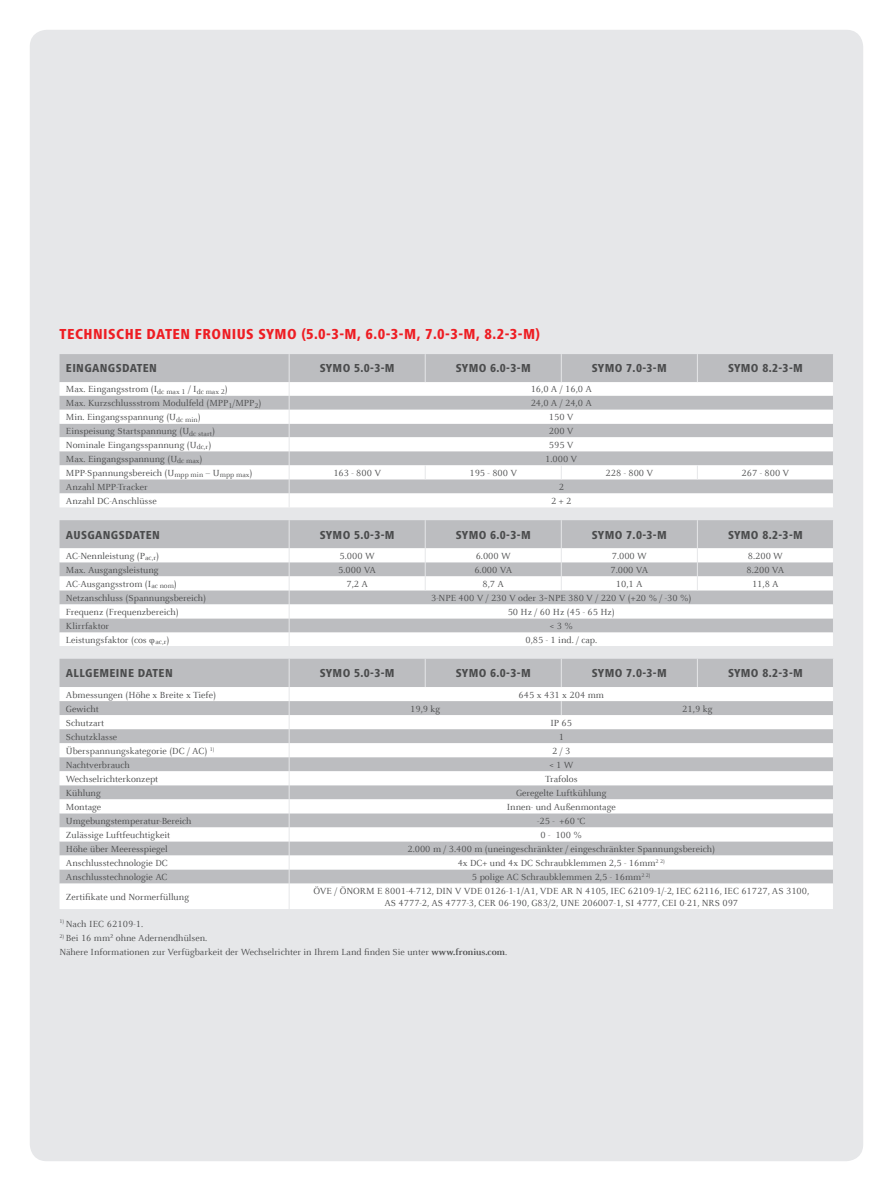
<style>
.page{position:relative;width:893px;height:1191px;background:#fff}
.page>*{position:absolute;margin:0;border:0;box-sizing:border-box;transform-origin:0 0}
.t1{font:800 condensed 15px "Frutiger Next LTW1 G";letter-spacing:.03em;color:#ee1d23}
.t2{font:800 condensed 12px "Frutiger Next LTW1 G";letter-spacing:.03em;color:#4b4c4d}
.t3{font:9.75px/12px "Celeste Offc Pro";color:#4b4c4d;text-align:center}
.s1{font-weight:700}
</style>
<div class="page">
<div style="left:30px;top:30px;width:833px;height:1131px;background:#e6e7e9;border-radius:17px"></div>
<div style="left:60px;top:354px;width:773px;height:28px;background:#bcbdc0"></div>
<svg style="left:60px;top:382px;width:773px;height:125px;background:#e1e2e3"></svg>
<svg style="left:425px;top:354px;width:1px;height:28px"></svg>
<svg style="left:561px;top:354px;width:1px;height:28px"></svg>
<svg style="left:697px;top:354px;width:1px;height:28px"></svg>
<svg style="left:425px;top:465px;width:1px;height:14px"></svg>
<svg style="left:561px;top:465px;width:1px;height:14px"></svg>
<svg style="left:289px;top:354px;width:1px;height:153px"></svg>
<svg style="left:697px;top:465px;width:1px;height:14px"></svg>
<div style="left:60px;top:520px;width:773px;height:28px;background:#bcbdc0"></div>
<svg style="left:60px;top:548px;width:773px;height:98px;background:#e2e3e4"></svg>
<svg style="left:425px;top:520px;width:1px;height:70px"></svg>
<svg style="left:561px;top:520px;width:1px;height:70px"></svg>
<svg style="left:697px;top:520px;width:1px;height:70px"></svg>
<svg style="left:289px;top:520px;width:1px;height:126px"></svg>
<div style="left:60px;top:659px;width:773px;height:28px;background:#bcbdc0"></div>
<svg style="left:60px;top:687px;width:773px;height:222px;background:#e1e2e3"></svg>
<svg style="left:425px;top:659px;width:1px;height:28px"></svg>
<svg style="left:561px;top:659px;width:1px;height:28px"></svg>
<svg style="left:697px;top:659px;width:1px;height:28px"></svg>
<svg style="left:561px;top:701px;width:1px;height:14px"></svg>
<svg style="left:289px;top:659px;width:1px;height:250px"></svg>
<h1 class="t1" style="left:60px;top:326px;width:482px">TECHNISCHE DATEN FRONIUS SYMO (5.0-3-M, 6.0-3-M, 7.0-3-M, 8.2-3-M)</h1>
<p class="t2" style="left:66px;top:361px;width:93px">EINGANGSDATEN</p>
<p class="t2" style="left:320px;top:361px;width:76px">SYMO 5.0-3-M</p>
<p class="t2" style="left:456px;top:361px;width:76px">SYMO 6.0-3-M</p>
<p class="t2" style="left:592px;top:361px;width:76px">SYMO 7.0-3-M</p>
<p class="t2" style="left:728px;top:361px;width:76px">SYMO 8.2-3-M</p>
<p class="t3" style="left:66px;top:383px;width:164px">Max. Eingangsstrom (I<sub>dc</sub> <sub>max</sub> <sub>1</sub> / I<sub>dc</sub> <sub>max</sub> <sub>2</sub>)</p>
<p class="t3" style="left:531px;top:383px;width:63px">16,0 A / 16,0 A</p>
<p class="t3" style="left:66px;top:397px;width:197px">Max. Kurzschlussstrom Modulfeld (MPP<sub>1</sub>/MPP<sub>2</sub>)</p>
<p class="t3" style="left:531px;top:397px;width:63px">24,0 A / 24,0 A</p>
<p class="t3" style="left:66px;top:411px;width:136px">Min. Eingangsspannung (U<sub>dc</sub> <sub>min</sub>)</p>
<p class="t3" style="left:549px;top:411px;width:26px">150 V</p>
<p class="t3" style="left:66px;top:425px;width:151px">Einspeisung Startspannung (U<sub>dc</sub> <sub>start</sub>)</p>
<p class="t3" style="left:549px;top:425px;width:26px">200 V</p>
<p class="t3" style="left:66px;top:438px;width:147px">Nominale Eingangsspannung (U<sub>dc,r</sub>)</p>
<p class="t3" style="left:549px;top:438px;width:26px">595 V</p>
<p class="t3" style="left:66px;top:453px;width:138px">Max. Eingangsspannung (U<sub>dc</sub> <sub>max</sub>)</p>
<p class="t3" style="left:545px;top:453px;width:34px">1.000 V</p>
<p class="t3" style="left:66px;top:467px;width:188px">MPP-Spannungsbereich (U<sub>mpp</sub> <sub>min</sub> – U<sub>mpp</sub> <sub>max</sub>)</p>
<p class="t3" style="left:333px;top:467px;width:49px">163 - 800 V</p>
<p class="t3" style="left:469px;top:467px;width:49px">195 - 800 V</p>
<p class="t3" style="left:605px;top:467px;width:49px">228 - 800 V</p>
<p class="t3" style="left:741px;top:467px;width:49px">267 - 800 V</p>
<p class="t3" style="left:66px;top:481px;width:83px">Anzahl MPP-Tracker</p>
<p class="t3" style="left:559px;top:481px;width:7px">2</p>
<p class="t3" style="left:66px;top:495px;width:92px">Anzahl DC-Anschlüsse</p>
<p class="t3" style="left:551px;top:495px;width:22px">2 + 2</p>
<p class="t2" style="left:66px;top:527px;width:96px">AUSGANGSDATEN</p>
<p class="t2" style="left:320px;top:527px;width:76px">SYMO 5.0-3-M</p>
<p class="t2" style="left:456px;top:527px;width:76px">SYMO 6.0-3-M</p>
<p class="t2" style="left:592px;top:527px;width:76px">SYMO 7.0-3-M</p>
<p class="t2" style="left:728px;top:527px;width:76px">SYMO 8.2-3-M</p>
<p class="t3" style="left:66px;top:549px;width:95px">AC-Nennleistung (P<sub>ac,r</sub>)</p>
<p class="t3" style="left:340px;top:549px;width:37px">5.000 W</p>
<p class="t3" style="left:476px;top:549px;width:37px">6.000 W</p>
<p class="t3" style="left:612px;top:549px;width:37px">7.000 W</p>
<p class="t3" style="left:748px;top:549px;width:37px">8.200 W</p>
<p class="t3" style="left:66px;top:563px;width:94px">Max. Ausgangsleistung</p>
<p class="t3" style="left:338px;top:563px;width:39px">5.000 VA</p>
<p class="t3" style="left:474px;top:563px;width:39px">6.000 VA</p>
<p class="t3" style="left:610px;top:563px;width:39px">7.000 VA</p>
<p class="t3" style="left:746px;top:563px;width:39px">8.200 VA</p>
<p class="t3" style="left:66px;top:578px;width:113px">AC-Ausgangsstrom (I<sub>ac</sub> <sub>nom</sub>)</p>
<p class="t3" style="left:346px;top:578px;width:23px">7,2 A</p>
<p class="t3" style="left:482px;top:578px;width:23px">8,7 A</p>
<p class="t3" style="left:616px;top:578px;width:28px">10,1 A</p>
<p class="t3" style="left:752px;top:578px;width:28px">11,8 A</p>
<p class="t3" style="left:66px;top:592px;width:142px">Netzanschluss (Spannungsbereich)</p>
<p class="t3" style="left:431px;top:592px;width:262px">3-NPE 400 V / 230 V oder 3~NPE 380 V / 220 V (+20 % / -30 %)</p>
<p class="t3" style="left:66px;top:606px;width:114px">Frequenz (Frequenzbereich)</p>
<p class="t3" style="left:508px;top:606px;width:109px">50 Hz / 60 Hz (45 - 65 Hz)</p>
<p class="t3" style="left:66px;top:620px;width:45px">Klirrfaktor</p>
<p class="t3" style="left:550px;top:620px;width:25px">&lt; 3 %</p>
<p class="t3" style="left:66px;top:633px;width:105px">Leistungsfaktor (cos φ<sub>ac,r</sub>)</p>
<p class="t3" style="left:525px;top:633px;width:73px">0,85 - 1 ind. / cap.</p>
<p class="t2" style="left:66px;top:666px;width:108px">ALLGEMEINE DATEN</p>
<p class="t2" style="left:320px;top:666px;width:76px">SYMO 5.0-3-M</p>
<p class="t2" style="left:456px;top:666px;width:76px">SYMO 6.0-3-M</p>
<p class="t2" style="left:592px;top:666px;width:76px">SYMO 7.0-3-M</p>
<p class="t2" style="left:728px;top:666px;width:76px">SYMO 8.2-3-M</p>
<p class="t3" style="left:66px;top:688px;width:152px">Abmessungen (Höhe x Breite x Tiefe)</p>
<p class="t3" style="left:519px;top:688px;width:87px">645 x 431 x 204 mm</p>
<p class="t3" style="left:66px;top:702px;width:34px">Gewicht</p>
<p class="t3" style="left:410px;top:702px;width:32px">19,9 kg</p>
<p class="t3" style="left:682px;top:702px;width:32px">21,9 kg</p>
<p class="t3" style="left:66px;top:716px;width:40px">Schutzart</p>
<p class="t3" style="left:550px;top:716px;width:23px">IP 65</p>
<p class="t3" style="left:66px;top:730px;width:53px">Schutzklasse</p>
<p class="t3" style="left:559px;top:730px;width:7px">1</p>
<p class="t3" style="left:66px;top:744px;width:150px">Überspannungskategorie (DC / AC) <sup>1)</sup></p>
<p class="t3" style="left:552px;top:744px;width:20px">2 / 3</p>
<p class="t3" style="left:66px;top:758px;width:65px">Nachtverbrauch</p>
<p class="t3" style="left:549px;top:758px;width:26px">&lt; 1 W</p>
<p class="t3" style="left:66px;top:772px;width:94px">Wechselrichterkonzept</p>
<p class="t3" style="left:545px;top:772px;width:34px">Trafolos</p>
<p class="t3" style="left:66px;top:786px;width:36px">Kühlung</p>
<p class="t3" style="left:516px;top:786px;width:92px">Geregelte Luftkühlung</p>
<p class="t3" style="left:66px;top:800px;width:37px">Montage</p>
<p class="t3" style="left:507px;top:800px;width:111px">Innen- und Außenmontage</p>
<p class="t3" style="left:66px;top:814px;width:127px">Umgebungstemperatur-Bereich</p>
<p class="t3" style="left:537px;top:814px;width:50px">-25 - +60 °C</p>
<p class="t3" style="left:66px;top:828px;width:106px">Zulässige Luftfeuchtigkeit</p>
<p class="t3" style="left:540px;top:828px;width:43px">0 - 100 %</p>
<p class="t3" style="left:66px;top:843px;width:103px">Höhe über Meeresspiegel</p>
<p class="t3" style="left:407px;top:843px;width:309px">2.000 m / 3.400 m (uneingeschränkter / eingeschränkter Spannungsbereich)</p>
<p class="t3" style="left:66px;top:857px;width:103px">Anschlusstechnologie DC</p>
<p class="t3" style="left:458px;top:857px;width:209px">4x DC+ und 4x DC Schraubklemmen 2,5 - 16mm<sup>2</sup> <sup>2)</sup></p>
<p class="t3" style="left:66px;top:871px;width:103px">Anschlusstechnologie AC</p>
<p class="t3" style="left:472px;top:871px;width:180px">5 polige AC Schraubklemmen 2,5 - 16mm<sup>2</sup> <sup>2)</sup></p>
<p class="t3" style="left:66px;top:890px;width:125px">Zertifikate und Normerfüllung</p>
<p class="t3" style="left:314px;top:884px;width:497px">ÖVE / ÖNORM E 8001-4-712, DIN V VDE 0126-1-1/A1, VDE AR N 4105, IEC 62109-1/-2, IEC 62116, IEC 61727, AS 3100,<br>AS 4777-2, AS 4777-3, CER 06-190, G83/2, UNE 206007-1, SI 4777, CEI 0-21, NRS 097</p>
<p class="t3" style="left:60px;top:917px;width:85px"><sup>1)</sup> Nach IEC 62109-1.</p>
<p class="t3" style="left:60px;top:930px;width:449px;line-height:14.2px;text-align:left"><sup>2)</sup> Bei 16 mm² ohne Adernendhülsen.<br>Nähere Informationen zur Verfügbarkeit der Wechselrichter in Ihrem Land finden Sie unter <span class="s1">www.fronius.com</span>.</p>
</div>
